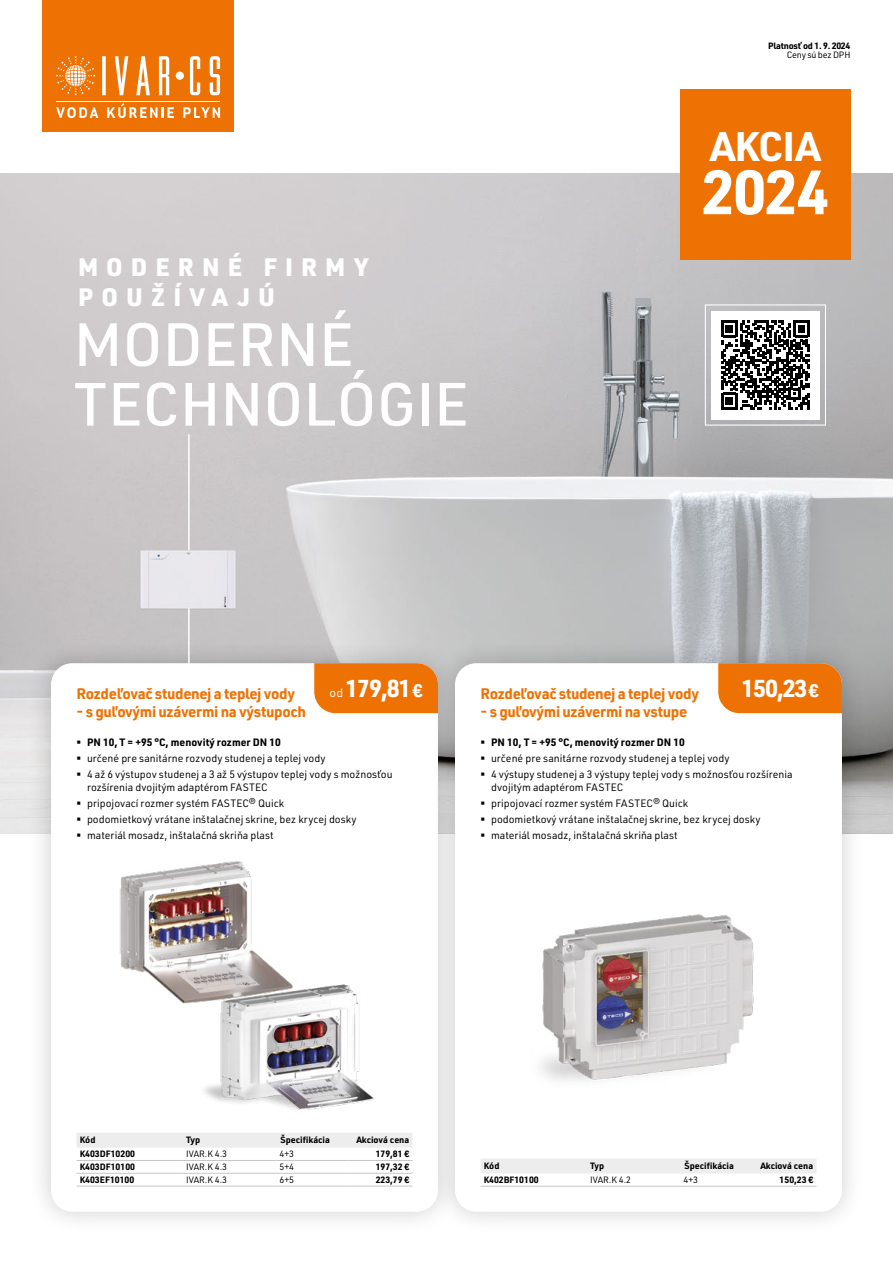
<style>
.page{position:relative;width:893px;height:1263px;background:#fff}
.page>*{position:absolute;margin:0;border:0;box-sizing:border-box;transform-origin:0 0}
.t1{font:700 61.05px "URWDIN";color:#fff}
.t2{font:500 59.7px/59.7px "URWDIN";color:#fff}
.t3{font:700 40.5px "URWDIN";letter-spacing:-.025em;color:#fff}
.t4{font:900 24.75px/29.7px "URWDIN";letter-spacing:.325em;color:#fff}
.t5{font:700 24px "URWDIN";letter-spacing:-.05em;color:#fff}
.t6{font:700 15px "URWDIN";letter-spacing:-.025em;color:#ee7203}
.t7{font:10.5px/16px "URWDIN";color:#000}
.t8{font:700 10.5px "URWDIN";color:#000}
.t9{font:700 9px "URWDIN";color:#000}
.t10{font:9px "URWDIN";letter-spacing:-.02em;color:#000}
.t11{font:700 9px "URWDIN";letter-spacing:-.025em;color:#000}
.s1{font-weight:400;font-size:12px}
.s2{font-size:18px}
</style>
<div class="page">
<img style="left:0;top:173px;width:893px;height:660px">
<div style="left:680px;top:89px;width:170px;height:170px;background:#ee7203"></div>
<div style="left:27px;top:639px;width:435px;height:597px;background:#000;opacity:.2"></div>
<div style="left:51px;top:663px;width:387px;height:549px;background:#fff;border-radius:21px"></div>
<div style="left:431px;top:639px;width:435px;height:597px;background:#000;opacity:.2"></div>
<div style="left:455px;top:663px;width:387px;height:549px;background:#fff;border-radius:21px"></div>
<div style="left:314px;top:663px;width:124px;height:50px;background:#ee7203"></div>
<div style="left:718px;top:663px;width:124px;height:50px;background:#ee7203"></div>
<hr style="left:188px;top:608px;width:2px;height:63px;background:#fff">
<img style="left:119px;top:861px;width:150px;height:143px">
<img style="left:187px;top:964px;width:187px;height:146px">
<img style="left:541px;top:914px;width:213px;height:168px">
<div style="left:43px;top:0;width:191px;height:132px;background:#ee7203"></div>
<svg style="left:56px;top:56px;width:39px;height:39px"></svg>
<svg style="left:102px;top:56px;width:118px;height:39px"></svg>
<div style="left:176px;top:72px;width:8px;height:8px;background:#fff;border-radius:50%"></div>
<hr style="left:56px;top:101px;width:164px;height:1px;background:#fff">
<svg style="left:56px;top:107px;width:42px;height:11px"></svg>
<svg style="left:107px;top:103px;width:67px;height:15px"></svg>
<svg style="left:183px;top:107px;width:37px;height:11px"></svg>
<svg style="left:704px;top:304px;width:122px;height:122px"></svg>
<div style="left:481px;top:1159px;width:335px;height:14px;background:#ededed"></div>
<hr style="left:480px;top:1186px;width:107px;height:1px;background:#c6c6c6">
<hr style="left:587px;top:1186px;width:93px;height:1px;background:#c6c6c6">
<hr style="left:680px;top:1186px;width:73px;height:1px;background:#c6c6c6">
<hr style="left:753px;top:1186px;width:63px;height:1px;background:#c6c6c6">
<div style="left:77px;top:1133px;width:335px;height:15px;background:#ededed"></div>
<hr style="left:77px;top:1160px;width:106px;height:1px;background:#c6c6c6">
<hr style="left:183px;top:1160px;width:93px;height:1px;background:#c6c6c6">
<hr style="left:276px;top:1160px;width:73px;height:1px;background:#c6c6c6">
<hr style="left:349px;top:1160px;width:63px;height:1px;background:#c6c6c6">
<hr style="left:77px;top:1173px;width:106px;height:1px;background:#c6c6c6">
<hr style="left:183px;top:1173px;width:93px;height:1px;background:#c6c6c6">
<hr style="left:276px;top:1173px;width:73px;height:1px;background:#c6c6c6">
<hr style="left:349px;top:1173px;width:63px;height:1px;background:#c6c6c6">
<hr style="left:77px;top:1186px;width:106px;height:1px;background:#c6c6c6">
<hr style="left:183px;top:1186px;width:93px;height:1px;background:#c6c6c6">
<hr style="left:276px;top:1186px;width:73px;height:1px;background:#c6c6c6">
<hr style="left:349px;top:1186px;width:63px;height:1px;background:#c6c6c6">
<hr style="left:188px;top:434px;width:2px;height:116px;background:#fff">
<p class="t11" style="left:768px;top:40px;width:84px">Platnosť od 1. 9. 2024</p>
<p class="t10" style="left:787px;top:49px;width:65px">Ceny sú bez DPH</p>
<h3 class="t4" style="left:78px;top:252px;width:292px">MODERNÉ FIRMY<br>POUŽÍVAJÚ</h3>
<h2 class="t2" style="left:74px;top:313px;width:396px">MODERNÉ<br>TECHNOLÓGIE</h2>
<h3 class="t3" style="left:710px;top:119px;width:112px">AKCIA</h3>
<h1 class="t1" style="left:702px;top:150px;width:129px">2024</h1>
<h3 class="t6" style="left:77px;top:684px;width:220px">Rozdeľovač studenej a teplej vody</h3>
<h3 class="t6" style="left:77px;top:702px;width:231px">- s guľovými uzávermi na výstupoch</h3>
<h3 class="t5" style="left:330px;top:672px;width:94px"><span class="s1">od</span> 179,81 <span class="s2">€</span></h3>
<h3 class="t5" style="left:741px;top:672px;width:79px">150,23 <span class="s2">€</span></h3>
<h3 class="t6" style="left:480px;top:684px;width:220px">Rozdeľovač studenej a teplej vody</h3>
<h3 class="t6" style="left:480px;top:702px;width:208px">- s guľovými uzávermi na vstupe</h3>
<p class="t8" style="left:87px;top:735px;width:195px">PN 10, T = +95 °C, menovitý rozmer DN 10</p>
<p class="t7" style="left:87px;top:750px;width:307px">určené pre sanitárne rozvody studenej a teplej vody<br>4 až 6 výstupov studenej a 3 až 5 výstupov teplej vody s možnosťou</p>
<p class="t7" style="left:87px;top:779px;width:271px">rozšírenia dvojitým adaptérom FASTEC<br>pripojovací rozmer systém FASTEC® Quick<br>podomietkový vrátane inštalačnej skrine, bez krycej dosky materiál mosadz, inštalačná skriňa plast</p>
<p class="t8" style="left:491px;top:735px;width:195px">PN 10, T = +95 °C, menovitý rozmer DN 10</p>
<p class="t7" style="left:491px;top:750px;width:303px">určené pre sanitárne rozvody studenej a teplej vody<br>4 výstupy studenej a 3 výstupy teplej vody s možnosťou rozšírenia</p>
<p class="t7" style="left:491px;top:779px;width:271px">dvojitým adaptérom FASTEC<br>pripojovací rozmer systém FASTEC® Quick<br>podomietkový vrátane inštalačnej skrine, bez krycej dosky materiál mosadz, inštalačná skriňa plast</p>
<p class="t9" style="left:80px;top:1134px;width:17px">Kód</p>
<p class="t9" style="left:186px;top:1134px;width:16px">Typ</p>
<p class="t9" style="left:281px;top:1134px;width:51px">Špecifikácia</p>
<p class="t9" style="left:356px;top:1134px;width:54px">Akciová cena</p>
<p class="t9" style="left:80px;top:1148px;width:57px">K403DF10200</p>
<p class="t10" style="left:186px;top:1148px;width:43px">IVAR.K 4.3</p>
<p class="t10" style="left:280px;top:1148px;width:16px">4+3</p>
<p class="t9" style="left:376px;top:1148px;width:35px">179,81 €</p>
<p class="t9" style="left:80px;top:1161px;width:57px">K403DF10100</p>
<p class="t10" style="left:186px;top:1161px;width:43px">IVAR.K 4.3</p>
<p class="t10" style="left:280px;top:1161px;width:16px">5+4</p>
<p class="t9" style="left:376px;top:1161px;width:35px">197,32 €</p>
<p class="t9" style="left:80px;top:1173px;width:56px">K403EF10100</p>
<p class="t10" style="left:186px;top:1174px;width:43px">IVAR.K 4.3</p>
<p class="t10" style="left:280px;top:1174px;width:16px">6+5</p>
<p class="t9" style="left:376px;top:1173px;width:35px">223,79 €</p>
<p class="t9" style="left:484px;top:1160px;width:17px">Kód</p>
<p class="t9" style="left:590px;top:1160px;width:16px">Typ</p>
<p class="t9" style="left:685px;top:1160px;width:51px">Špecifikácia</p>
<p class="t9" style="left:760px;top:1160px;width:54px">Akciová cena</p>
<p class="t9" style="left:484px;top:1174px;width:57px">K402BF10100</p>
<p class="t10" style="left:590px;top:1174px;width:43px">IVAR.K 4.2</p>
<p class="t10" style="left:684px;top:1174px;width:16px">4+3</p>
<p class="t9" style="left:780px;top:1174px;width:35px">150,23 €</p>
</div>
